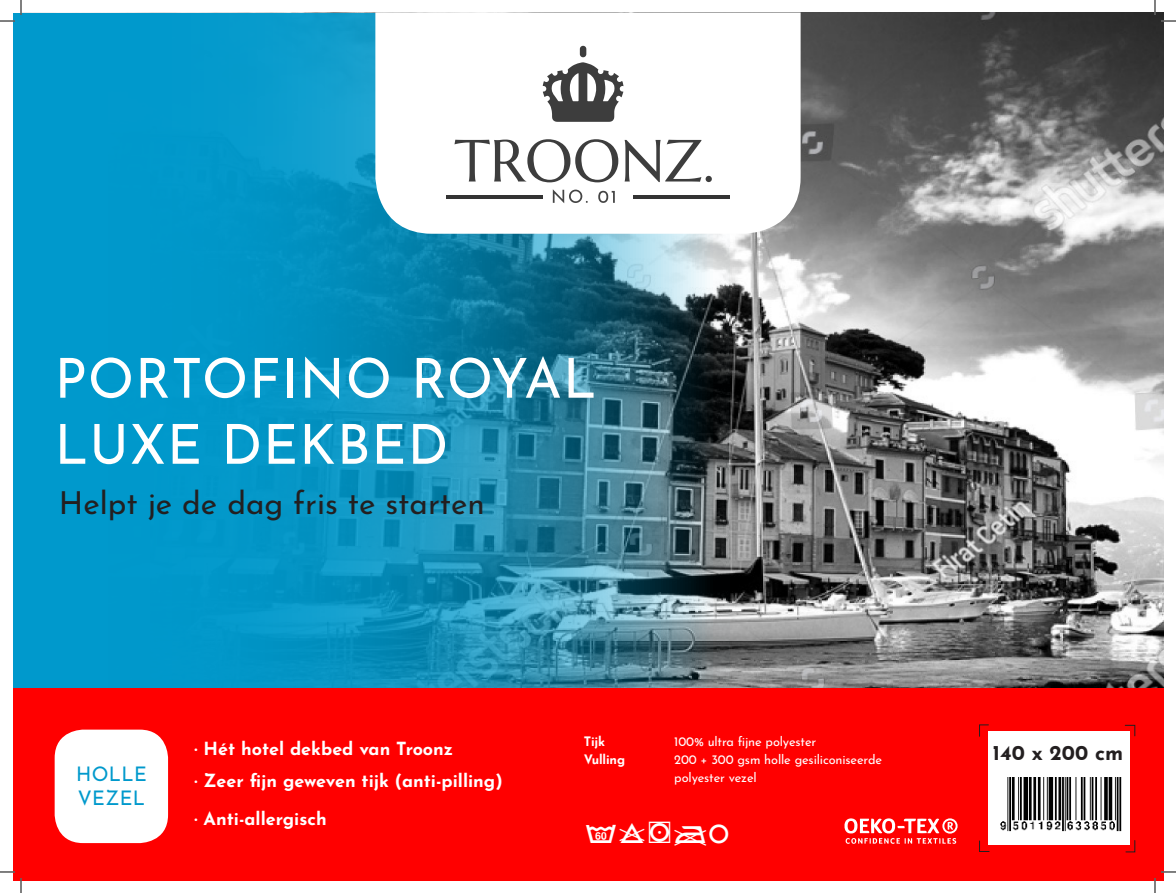
<style>
.page{position:relative;width:1176px;height:893px;background:#fff}
.page>*{position:absolute;margin:0;border:0;box-sizing:border-box;transform-origin:0 0}
.t1{font:55px/66px "Josefin Sans";letter-spacing:.02em;color:#fff}
.t2{font:31.5px "Josefin Sans";color:#231f20}
.t3{font:700 21px "Josefin Sans";color:#231f20}
.t4{font:20px/24px "Josefin Sans";letter-spacing:.02em;color:#09c}
.t5{font:700 18px/32px "Josefin Sans";color:#fff}
.t6{font:13px/18px "Josefin Sans";letter-spacing:-.01em;color:#fff}
.t7{font:700 13px/18px "Josefin Sans";letter-spacing:-.01em;color:#fff}
</style>
<div class="page">
<img style="left:22px;top:12px;width:1141px;height:675px">
<svg style="left:13px;top:13px;width:717px;height:674px;background:#158db6"></svg>
<div style="left:13px;top:687px;width:1150px;height:193px;background:#f00"></div>
<svg style="left:979px;top:724px;width:10px;height:12px"></svg>
<svg style="left:1124px;top:724px;width:11px;height:12px"></svg>
<svg style="left:1125px;top:839px;width:10px;height:13px"></svg>
<svg style="left:979px;top:840px;width:11px;height:12px"></svg>
<div style="left:988px;top:730px;width:141px;height:114px;background:#fff"></div>
<svg style="left:844px;top:818px;width:114px;height:26px"></svg>
<svg style="left:375px;top:12px;width:426px;height:222px"></svg>
<div style="left:55px;top:729px;width:113px;height:114px;background:#fff;border-radius:28px"></div>
<svg style="left:543px;top:46px;width:80px;height:76px"></svg>
<svg style="left:454px;top:139px;width:258px;height:43px"></svg>
<hr style="left:446px;top:195px;width:97px;height:3px;background:#333">
<svg style="left:553px;top:189px;width:62px;height:14px"></svg>
<hr style="left:633px;top:195px;width:97px;height:3px;background:#333">
<img style="left:1000px;top:777px;width:122px;height:54px">
<svg style="left:0;top:0;width:22px;height:22px"></svg>
<svg style="left:0;top:871px;width:22px;height:21px"></svg>
<svg style="left:1154px;top:0;width:22px;height:22px"></svg>
<svg style="left:1154px;top:871px;width:22px;height:21px"></svg>
<h1 class="t1" style="left:55px;top:345px;width:543px">PORTOFINO ROYAL<br>LUXE DEKBED</h1>
<h2 class="t2" style="left:59px;top:479px;width:428px">Helpt je de dag fris te starten</h2>
<p class="t4" style="left:76px;top:762px;width:72px">HOLLE<br>VEZEL</p>
<p class="t5" style="left:195px;top:731px;width:310px">· Hét hotel dekbed van Troonz<br>· Zeer fijn geweven tijk (anti-pilling)</p>
<p class="t5" style="left:195px;top:800px;width:134px">· Anti-allergisch</p>
<p class="t7" style="left:584px;top:733px;width:43px">Tijk<br>Vulling</p>
<p class="t6" style="left:674px;top:731px;width:209px">100% ultra fijne polyester<br>200 + 300 gsm holle gesiliconiseerde polyester vezel</p>
<p class="t3" style="left:993px;top:737px;width:132px">140 x 200 cm</p>
</div>
